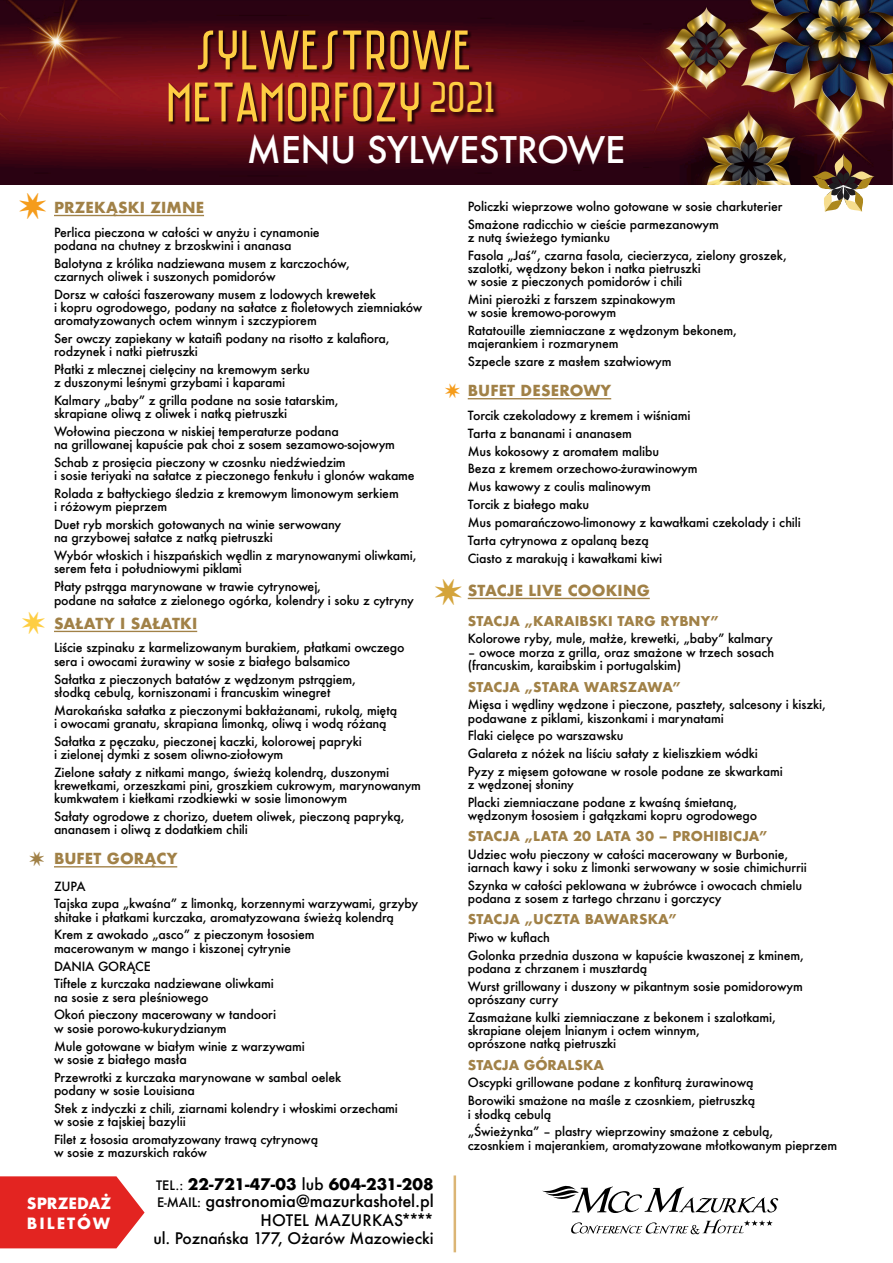
<style>
.page{position:relative;width:893px;height:1263px;background:#fff}
.page>*{position:absolute;margin:0;border:0;box-sizing:border-box;transform-origin:0 0}
.t1{font:56.85px "Saniretro";color:#fece43}
.t2{font:44.1px "Saniretro";color:#fece43}
.t3{font:500 35.7px "Futura";letter-spacing:-.01em;color:#fff}
.t4{font:500 16.35px "Futura";letter-spacing:-.01em;color:#000}
.t5{font:500 15.45px/18.6px "Futura";letter-spacing:-.01em;color:#000;text-align:right}
.t6{font:700 15.45px "Futura";letter-spacing:.01em;color:#000}
.t7{font:700 15.15px/20.1px "Futura";color:#fff}
.Menu{font:700 14.85px "Futura";letter-spacing:.01em;color:#a18147}
.t8{font:700 13.2px "Futura";letter-spacing:.01em;color:#a18147}
.t9{font:500 12.3px/13.2px "Futura";letter-spacing:-.01em;color:#000}
.s1{font-weight:500;font-size:12.75px}
.s2{font-weight:500}
.s3{font-size:12.75px}
</style>
<div class="page">
<img style="left:0;top:0;width:892px;height:184px">
<hr style="left:54px;top:215px;width:150px;height:1px;background:#a18147">
<hr style="left:54px;top:631px;width:143px;height:1px;background:#a18147">
<hr style="left:54px;top:866px;width:123px;height:1px;background:#a18147">
<hr style="left:468px;top:398px;width:143px;height:1px;background:#a18147">
<hr style="left:468px;top:598px;width:182px;height:1px;background:#a18147">
<svg style="left:571px;top:1219px;width:202px;height:15px"></svg>
<svg style="left:542px;top:1185px;width:236px;height:28px"></svg>
<hr style="left:454px;top:1175px;width:2px;height:77px;background:#dbb575">
<svg style="left:0;top:1176px;width:145px;height:72px;background:#e53a38"></svg>
<svg style="left:813px;top:153px;width:61px;height:58px"></svg>
<div style="left:169px;top:31px;width:304px;height:94px;background:#000;opacity:.69"></div>
<div style="left:429px;top:81px;width:72px;height:39px;background:#000;opacity:.75"></div>
<h1 class="t1" style="left:195px;top:17px;width:278px">SYLWESTROWE</h1>
<h1 class="t1" style="left:166px;top:69px;width:257px">METAMORFOZY</h1>
<h2 class="t2" style="left:429px;top:72px;width:68px">2021</h2>
<p class="t3" style="left:247px;top:126px;width:380px">MENU SYLWESTROWE</p>
<p class="Menu" style="left:54px;top:197px;width:152px">PRZEKĄSKI ZIMNE</p>
<p class="t9" style="left:54px;top:225px;width:267px">Perlica pieczona w całości w anyżu i cynamonie podana na chutney z brzoskwini i ananasa</p>
<p class="t9" style="left:54px;top:256px;width:297px">Balotyna z królika nadziewana musem z karczochów, czarnych oliwek i suszonych pomidorów</p>
<p class="t9" style="left:54px;top:287px;width:370px">Dorsz w całości faszerowany musem z lodowych krewetek<br>i kopru ogrodowego, podany na sałatce z fioletowych ziemniaków aromatyzowanych octem winnym i szczypiorem</p>
<p class="t9" style="left:54px;top:332px;width:337px">Ser owczy zapiekany w kataifi podany na risotto z kalafiora, rodzynek i natki pietruszki</p>
<p class="t9" style="left:54px;top:363px;width:257px">Płatki z mlecznej cielęciny na kremowym serku z duszonymi leśnymi grzybami i kaparami</p>
<p class="t9" style="left:54px;top:394px;width:286px">Kalmary „baby” z grilla podane na sosie tatarskim, skrapiane oliwą z oliwek i natką pietruszki</p>
<p class="t9" style="left:54px;top:425px;width:343px">Wołowina pieczona w niskiej temperaturze podana<br>na grillowanej kapuście pak choi z sosem sezamowo-sojowym</p>
<p class="t9" style="left:54px;top:456px;width:362px">Schab z prosięcia pieczony w czosnku niedźwiedzim<br>i sosie teriyaki na sałatce z pieczonego fenkułu i glonów wakame</p>
<p class="t9" style="left:54px;top:487px;width:346px">Rolada z bałtyckiego śledzia z kremowym limonowym serkiem i różowym pieprzem</p>
<p class="t9" style="left:54px;top:518px;width:289px">Duet ryb morskich gotowanych na winie serwowany na grzybowej sałatce z natką pietruszki</p>
<p class="t9" style="left:54px;top:549px;width:364px">Wybór włoskich i hiszpańskich wędlin z marynowanymi oliwkami, serem feta i południowymi piklami</p>
<p class="t9" style="left:54px;top:580px;width:361px">Płaty pstrąga marynowane w trawie cytrynowej,<br>podane na sałatce z zielonego ogórka, kolendry i soku z cytryny</p>
<p class="Menu" style="left:54px;top:612px;width:145px">SAŁATY I SAŁATKI</p>
<p class="t9" style="left:54px;top:641px;width:352px">Liście szpinaku z karmelizowanym burakiem, płatkami owczego sera i owocami żurawiny w sosie z białego balsamico</p>
<p class="t9" style="left:54px;top:672px;width:303px">Sałatka z pieczonych batatów z wędzonym pstrągiem, słodką cebulą, korniszonami i francuskim winegret</p>
<p class="t9" style="left:54px;top:703px;width:345px">Marokańska sałatka z pieczonymi bakłażanami, rukolą, miętą i owocami granatu, skrapiana limonką, oliwą i wodą różaną</p>
<p class="t9" style="left:54px;top:734px;width:309px">Sałatka z pęczaku, pieczonej kaczki, kolorowej papryki i zielonej dymki z sosem oliwno-ziołowym</p>
<p class="t9" style="left:54px;top:765px;width:369px">Zielone sałaty z nitkami mango, świeżą kolendrą, duszonymi krewetkami, orzeszkami pini, groszkiem cukrowym, marynowanym kumkwatem i kiełkami rzodkiewki w sosie limonowym</p>
<p class="t9" style="left:54px;top:810px;width:352px">Sałaty ogrodowe z chorizo, duetem oliwek, pieczoną papryką, ananasem i oliwą z dodatkiem chili</p>
<p class="Menu" style="left:54px;top:848px;width:125px">BUFET GORĄCY</p>
<p class="t9" style="left:54px;top:879px;width:33px">ZUPA</p>
<p class="t9" style="left:54px;top:897px;width:366px">Tajska zupa „kwaśna” z limonką, korzennymi warzywami, grzyby shitake i płatkami kurczaka, aromatyzowana świeżą kolendrą</p>
<p class="t9" style="left:54px;top:928px;width:262px">Krem z awokado „asco” z pieczonym łososiem macerowanym w mango i kiszonej cytrynie</p>
<p class="t9" style="left:54px;top:959px;width:98px">DANIA GORĄCE</p>
<p class="t9" style="left:54px;top:977px;width:221px">Tiftele z kurczaka nadziewane oliwkami na sosie z sera pleśniowego</p>
<p class="t9" style="left:54px;top:1008px;width:224px">Okoń pieczony macerowany w tandoori w sosie porowo-kukurydzianym</p>
<p class="t9" style="left:54px;top:1039px;width:252px">Mule gotowane w białym winie z warzywami w sosie z białego masła</p>
<p class="t9" style="left:54px;top:1070px;width:289px">Przewrotki z kurczaka marynowane w sambal oelek podany w sosie Louisiana</p>
<p class="t9" style="left:54px;top:1101px;width:345px">Stek z indyczki z chili, ziarnami kolendry i włoskimi orzechami w sosie z tajskiej bazylii</p>
<p class="t9" style="left:54px;top:1132px;width:266px">Filet z łososia aromatyzowany trawą cytrynową w sosie z mazurskich raków</p>
<p class="t7" style="left:27px;top:1193px;width:86px">SPRZEDAŻ<br>BILETÓW</p>
<p class="t6" style="left:156px;top:1173px;width:279px"><span class="s1">TEL.:</span> 22-721-47-03 <span class="s2">lub</span> 604-231-208</p>
<p class="t4" style="left:157px;top:1190px;width:278px"><span class="s3">E-MAIL:</span> gastronomia@mazurkashotel.pl</p>
<p class="t5" style="left:154px;top:1210px;width:282px">HOTEL MAZURKAS****<br>ul. Poznańska 177, Ożarów Mazowiecki</p>
<p class="t9" style="left:468px;top:199px;width:316px">Policzki wieprzowe wolno gotowane w sosie charkuterier</p>
<p class="t9" style="left:468px;top:217px;width:253px">Smażone radicchio w cieście parmezanowym z nutą świeżego tymianku</p>
<p class="t9" style="left:468px;top:248px;width:321px">Fasola „Jaś”, czarna fasola, ciecierzyca, zielony groszek, szalotki, wędzony bekon i natka pietruszki<br>w sosie z pieczonych pomidorów i chili</p>
<p class="t9" style="left:468px;top:293px;width:209px">Mini pierożki z farszem szpinakowym w sosie kremowo-porowym</p>
<p class="t9" style="left:468px;top:324px;width:271px">Ratatouille ziemniaczane z wędzonym bekonem, majerankiem i rozmarynem</p>
<p class="t9" style="left:468px;top:355px;width:205px">Szpecle szare z masłem szałwiowym</p>
<p class="Menu" style="left:468px;top:380px;width:145px">BUFET DESEROWY</p>
<p class="t9" style="left:468px;top:408px;width:224px">Torcik czekoladowy z kremem i wiśniami</p>
<p class="t9" style="left:468px;top:426px;width:166px">Tarta z bananami i ananasem</p>
<p class="t9" style="left:468px;top:444px;width:193px">Mus kokosowy z aromatem malibu</p>
<p class="t9" style="left:468px;top:462px;width:231px">Beza z kremem orzechowo-żurawinowym</p>
<p class="t9" style="left:468px;top:480px;width:185px">Mus kawowy z coulis malinowym</p>
<p class="t9" style="left:468px;top:498px;width:123px">Torcik z białego maku</p>
<p class="t9" style="left:468px;top:516px;width:335px">Mus pomarańczowo-limonowy z kawałkami czekolady i chili</p>
<p class="t9" style="left:468px;top:533px;width:183px">Tarta cytrynowa z opalaną bezą</p>
<p class="t9" style="left:468px;top:551px;width:196px">Ciasto z marakują i kawałkami kiwi</p>
<p class="Menu" style="left:468px;top:579px;width:184px">STACJE LIVE COOKING</p>
<p class="t8" style="left:468px;top:611px;width:253px">STACJA „KARAIBSKI TARG RYBNY”</p>
<p class="t9" style="left:468px;top:632px;width:307px">Kolorowe ryby, mule, małże, krewetki, „baby” kalmary</p>
<p class="t9" style="left:468px;top:645px;width:308px">– owoce morza z grilla, oraz smażone w trzech sosach (francuskim, karaibskim i portugalskim)</p>
<p class="t8" style="left:468px;top:677px;width:215px">STACJA „STARA WARSZAWA”</p>
<p class="t9" style="left:468px;top:698px;width:360px">Mięsa i wędliny wędzone i pieczone, pasztety, salcesony i kiszki, podawane z piklami, kiszonkami i marynatami</p>
<p class="t9" style="left:468px;top:729px;width:157px">Flaki cielęce po warszawsku</p>
<p class="t9" style="left:468px;top:747px;width:292px">Galareta z nóżek na liściu sałaty z kieliszkiem wódki</p>
<p class="t9" style="left:468px;top:765px;width:316px">Pyzy z mięsem gotowane w rosole podane ze skwarkami z wędzonej słoniny</p>
<p class="t9" style="left:468px;top:796px;width:291px">Placki ziemniaczane podane z kwaśną śmietaną, wędzonym łososiem i gałązkami kopru ogrodowego</p>
<p class="t8" style="left:468px;top:826px;width:301px">STACJA „LATA 20 LATA 30 – PROHIBICJA”</p>
<p class="t9" style="left:468px;top:847px;width:340px">Udziec wołu pieczony w całości macerowany w Burbonie, iarnach kawy i soku z limonki serwowany w sosie chimichurrii</p>
<p class="t9" style="left:468px;top:878px;width:336px">Szynka w całości peklowana w żubrówce i owocach chmielu podana z sosem z tartego chrzanu i gorczycy</p>
<p class="t8" style="left:468px;top:910px;width:211px">STACJA „UCZTA BAWARSKA”</p>
<p class="t9" style="left:468px;top:931px;width:84px">Piwo w kuflach</p>
<p class="t9" style="left:468px;top:948px;width:338px">Golonka przednia duszona w kapuście kwaszonej z kminem, podana z chrzanem i musztardą</p>
<p class="t9" style="left:468px;top:979px;width:337px">Wurst grillowany i duszony w pikantnym sosie pomidorowym oprószany curry</p>
<p class="t9" style="left:468px;top:1011px;width:310px">Zasmażane kulki ziemniaczane z bekonem i szalotkami, skrapiane olejem lnianym i octem winnym,<br>oprószone natką pietruszki</p>
<p class="t8" style="left:468px;top:1055px;width:138px">STACJA GÓRALSKA</p>
<p class="t9" style="left:468px;top:1076px;width:287px">Oscypki grillowane podane z konfiturą żurawinową</p>
<p class="t9" style="left:468px;top:1094px;width:289px">Borowiki smażone na maśle z czosnkiem, pietruszką i słodką cebulą</p>
<p class="t9" style="left:468px;top:1125px;width:371px">„Świeżynka” – plastry wieprzowiny smażone z cebulą,<br>czosnkiem i majerankiem, aromatyzowane młotkowanym pieprzem</p>
</div>
